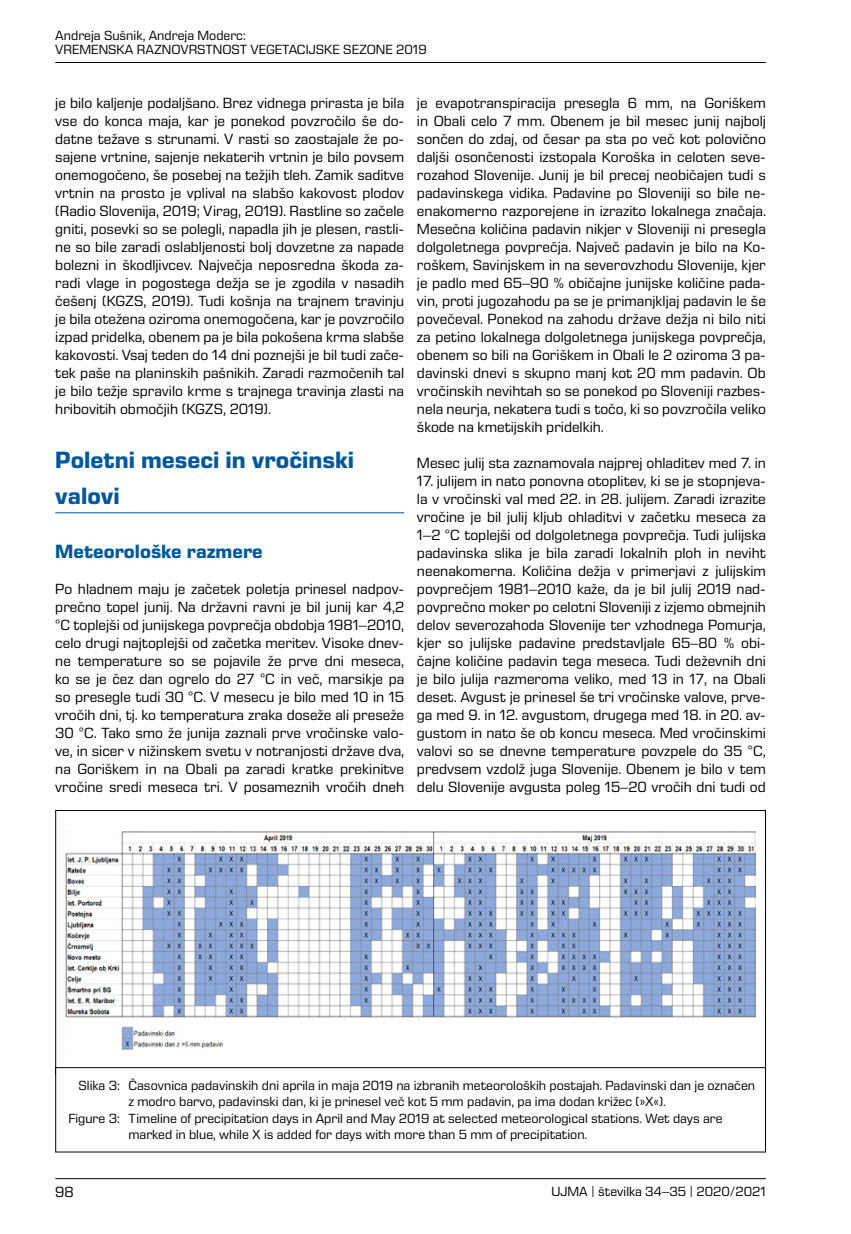
<style>
.page{position:relative;width:851px;height:1234px;background:#fff}
.page>*{position:absolute;margin:0;border:0;box-sizing:border-box;transform-origin:0 0}
._01_Naslov_Mo__W_14{font:700 24px/36px "Eurostile Next LT Pro";color:#00599a}
._02_Naslov__W12_bold{font:700 19.5px "Eurostile Next LT Pro";color:#00599a}
._00_normal_10pt_SLO{font:15px/18px "Eurostile Next LT Pro";color:#000;text-align:justify}
._06_podpis_pod_sliko{font:13.5px/16.2px "Eurostile Next LT Pro";color:#000}
</style>
<div class="page">
<hr style="left:55px;top:1177px;width:710px;height:1px;background:#000">
<hr style="left:55px;top:62px;width:710px;height:1px;background:#000">
<hr style="left:55px;top:512px;width:349px;height:1px;background:#00599a">
<img style="left:66px;top:831px;width:689px;height:218px">
<div style="left:55px;top:1066px;width:710px;height:86px;border:1px solid #000"></div>
<p class="_06_podpis_pod_sliko" style="left:55px;top:29px;width:373px;line-height:13.5px">Andreja Sušnik, Andreja Moderc:<br>VREMENSKA RAZNOVRSTNOST VEGETACIJSKE SEZONE 2019</p>
<p class="_00_normal_10pt_SLO" style="left:55px;top:94px;width:350px">je bilo kaljenje podaljšano. Brez vidnega prirasta je bila vse do konca maja, kar je ponekod povzročilo še do&shy;datne težave s strunami. V rasti so zaostajale že po&shy;sajene vrtnine, sajenje nekaterih vrtnin je bilo povsem onemogočeno, še posebej na težjih tleh. Zamik saditve vrtnin na prosto je vplival na slabšo kakovost plodov (Radio Slovenija, 2019; Virag, 2019). Rastline so začele gniti, posevki so se polegli, napadla jih je plesen, rastli&shy;ne so bile zaradi oslabljenosti bolj dovzetne za napade bolezni in škodljivcev. Največja neposredna škoda za&shy;radi vlage in pogostega dežja se je zgodila v nasadih češenj (KGZS, 2019). Tudi košnja na trajnem travinju je bila otežena oziroma onemogočena, kar je povzročilo izpad pridelka, obenem pa je bila pokošena krma slabše kakovosti. Vsaj teden do 14 dni poznejši je bil tudi zače&shy;tek paše na planinskih pašnikih. Zaradi razmočenih tal je bilo težje spravilo krme s trajnega travinja zlasti na hribovitih območjih (KGZS, 2019).</p>
<p class="_01_Naslov_Mo__W_14" style="left:55px;top:442px;width:300px">Poletni meseci in vročinski valovi</p>
<p class="_02_Naslov__W12_bold" style="left:55px;top:540px;width:209px">Meteorološke razmere</p>
<p class="_00_normal_10pt_SLO" style="left:55px;top:580px;width:350px">Po hladnem maju je začetek poletja prinesel nadpov&shy;prečno topel junij. Na državni ravni je bil junij kar 4,2 °C toplejši od junijskega povprečja obdobja 1981–2010, celo drugi najtoplejši od začetka meritev. Visoke dnev&shy;ne temperature so se pojavile že prve dni meseca, ko se je čez dan ogrelo do 27 °C in več, marsikje pa so presegle tudi 30 °C. V mesecu je bilo med 10 in 15 vročih dni, tj. ko temperatura zraka doseže ali preseže 30 °C. Tako smo že junija zaznali prve vročinske valo&shy;ve, in sicer v nižinskem svetu v notranjosti države dva, na Goriškem in na Obali pa zaradi kratke prekinitve vročine sredi meseca tri. V posameznih vročih dneh</p>
<p class="_00_normal_10pt_SLO" style="left:417px;top:94px;width:350px">je evapotranspiracija presegla 6 mm, na Goriškem in Obali celo 7 mm. Obenem je bil mesec junij najbolj sončen do zdaj, od česar pa sta po več kot polovično daljši osončenosti izstopala Koroška in celoten seve&shy;rozahod Slovenije. Junij je bil precej neobičajen tudi s padavinskega vidika. Padavine po Sloveniji so bile ne&shy;enakomerno razporejene in izrazito lokalnega značaja.<br>Mesečna količina padavin nikjer v Sloveniji ni presegla dolgoletnega povprečja. Največ padavin je bilo na Ko&shy;roškem, Savinjskem in na severovzhodu Slovenije, kjer je padlo med 65–90 % običajne junijske količine pada&shy;vin, proti jugozahodu pa se je primanjkljaj padavin le še povečeval. Ponekod na zahodu države dežja ni bilo niti za petino lokalnega dolgoletnega junijskega povprečja, obenem so bili na Goriškem in Obali le 2 oziroma 3 pa&shy;davinski dnevi s skupno manj kot 20 mm padavin. Ob vročinskih nevihtah so se ponekod po Sloveniji razbes&shy;nela neurja, nekatera tudi s točo, ki so povzročila veliko škode na kmetijskih pridelkih.</p>
<p class="_00_normal_10pt_SLO" style="left:417px;top:454px;width:350px">Mesec julij sta zaznamovala najprej ohladitev med 7. in</p>
<p class="_00_normal_10pt_SLO" style="left:417px;top:472px;width:350px">17. julijem in nato ponovna otoplitev, ki se je stopnjeva&shy;la v vročinski val med 22. in 28. julijem. Zaradi izrazite vročine je bil julij kljub ohladitvi v začetku meseca za 1–2 °C toplejši od dolgoletnega povprečja. Tudi julijska padavinska slika je bila zaradi lokalnih ploh in neviht neenakomerna. Količina dežja v primerjavi z julijskim povprečjem 1981–2010 kaže, da je bil julij 2019 nad&shy;povprečno moker po celotni Sloveniji z izjemo obmejnih delov severozahoda Slovenije ter vzhodnega Pomurja, kjer so julijske padavine predstavljale 65–80 % obi&shy;čajne količine padavin tega meseca. Tudi deževnih dni je bilo julija razmeroma veliko, med 13 in 17, na Obali deset. Avgust je prinesel še tri vročinske valove, prve&shy;ga med 9. in 12. avgustom, drugega med 18. in 20. av&shy;gustom in nato še ob koncu meseca. Med vročinskimi valovi so se dnevne temperature povzpele do 35 °C, predvsem vzdolž juga Slovenije. Obenem je bilo v tem delu Slovenije avgusta poleg 15–20 vročih dni tudi od</p>
<p class="_06_podpis_pod_sliko" style="left:128px;top:1077px;width:628px;text-indent:-50px">Slika 3: Časovnica padavinskih dni aprila in maja 2019 na izbranih meteoroloških postajah. Padavinski dan je označen z modro barvo, padavinski dan, ki je prinesel več kot 5 mm padavin, pa ima dodan križec (»X«).</p>
<p class="_06_podpis_pod_sliko" style="left:128px;top:1109px;width:595px;text-indent:-60px">Figure 3: Timeline of precipitation days in April and May 2019 at selected meteorological stations. Wet days are marked in blue, while X is added for days with more than 5 mm of precipitation.</p>
<p class="_00_normal_10pt_SLO" style="left:55px;top:1182px;width:20px">98</p>
<p class="_06_podpis_pod_sliko" style="left:551px;top:1182px;width:216px">UJMA | številka 34–35 | 2020/2021</p>
</div>
